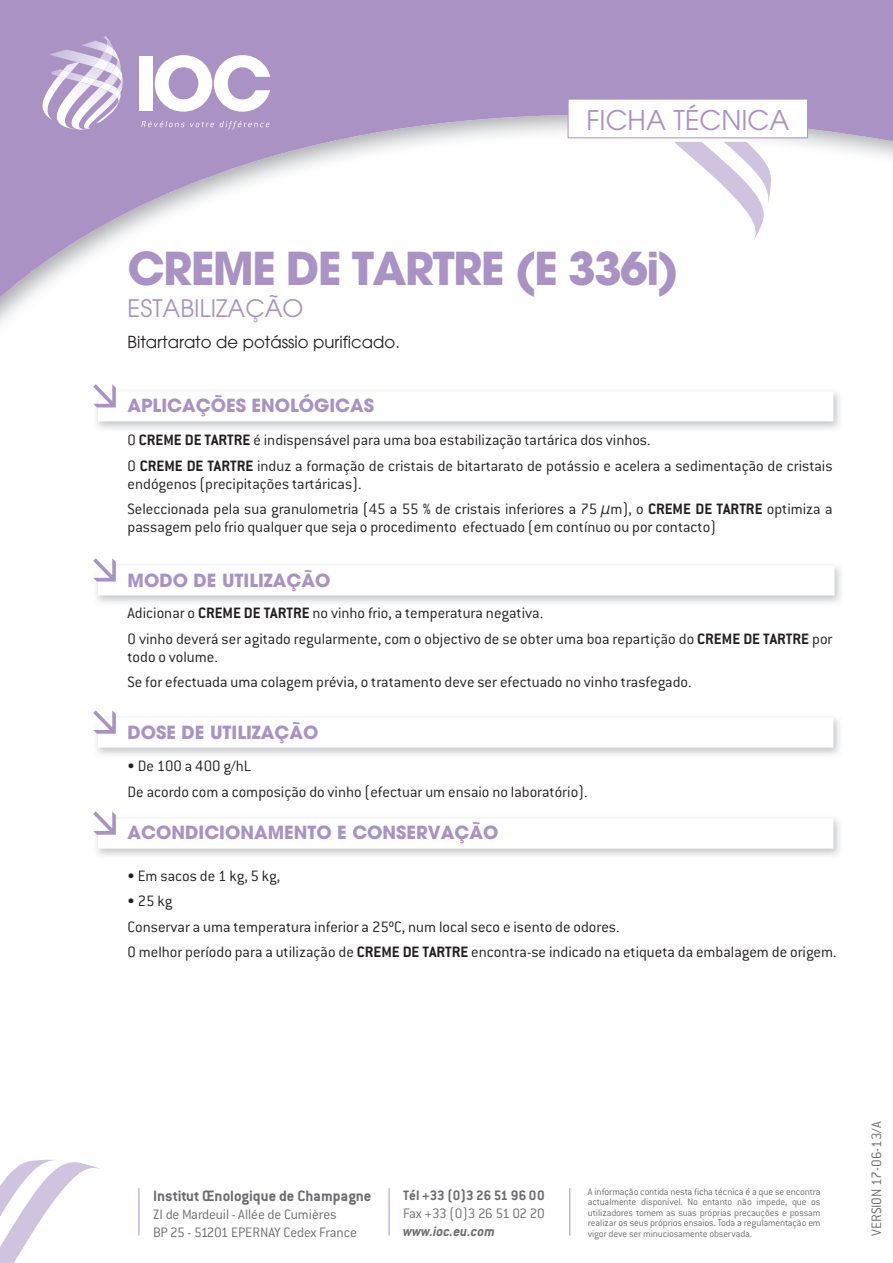
<style>
.page{position:relative;width:893px;height:1263px;background:#fff}
.page>*{position:absolute;margin:0;border:0;box-sizing:border-box;transform-origin:0 0}
.t1{font:700 45px "Avant Garde LT";letter-spacing:-.04em;color:#ab92c4}
.t2{font:27px "Avant Garde LT";color:#ab92c4}
.t3{font:24px "Avant Garde LT";color:#ab92c4}
.t4{font:700 18px "Avant Garde LT";color:#ab92c4}
.t5{font:300 16.5px/25.5px "Conduit ITC";color:#231f20}
.t6{font:16.5px "Avant Garde LT";color:#231f20}
.t7{font:700 16.5px "Conduit ITC";color:#6c6d70}
.t8{font:300 15px/18px "Conduit ITC";letter-spacing:-.01em;color:#6c6d70}
.t9{font:700 15px "Conduit ITC";color:#6c6d70}
.t10{font:300 15px "Conduit ITC";letter-spacing:-.03em;color:#6c6d70}
.t11{font:italic 700 15px "Conduit ITC";color:#6c6d70}
.t12{font:300 10.5px/10.5px "Conduit ITC";letter-spacing:-.015em;color:#6c6d70;text-align:justify}
.s1{font-weight:700}
</style>
<div class="page">
<svg style="left:0;top:0;width:893px;height:324px"></svg>
<svg style="left:0;top:1160px;width:100px;height:103px"></svg>
<svg style="left:567px;top:98px;width:241px;height:41px"></svg>
<hr style="left:139px;top:1188px;width:1px;height:47px;background:#ab92c4">
<hr style="left:389px;top:1188px;width:1px;height:47px;background:#ab92c4">
<hr style="left:569px;top:1188px;width:1px;height:47px;background:#ab92c4">
<img style="left:49px;top:49px;width:6px;height:13px">
<img style="left:121px;top:75px;width:2px;height:54px">
<img style="left:113px;top:105px;width:8px;height:25px">
<img style="left:55px;top:36px;width:58px;height:94px">
<img style="left:93px;top:58px;width:6px;height:12px">
<img style="left:79px;top:76px;width:17px;height:9px">
<svg style="left:99px;top:36px;width:23px;height:69px"></svg>
<img style="left:39px;top:62px;width:40px;height:59px">
<svg style="left:58px;top:70px;width:13px;height:8px"></svg>
<svg style="left:141px;top:121px;width:73px;height:6px"></svg>
<svg style="left:220px;top:121px;width:49px;height:8px"></svg>
<div style="left:139px;top:56px;width:14px;height:55px;background:#fff"></div>
<svg style="left:155px;top:55px;width:115px;height:57px"></svg>
<img style="left:674px;top:142px;width:92px;height:100px">
<img style="left:724px;top:142px;width:47px;height:62px">
<svg style="left:93px;top:384px;width:740px;height:37px"></svg>
<svg style="left:93px;top:558px;width:742px;height:37px"></svg>
<svg style="left:93px;top:710px;width:740px;height:38px"></svg>
<svg style="left:93px;top:811px;width:740px;height:38px"></svg>
<h2 class="t2" style="left:586px;top:104px;width:204px">FICHA TÉCNICA</h2>
<h1 class="t1" style="left:128px;top:239px;width:553px">CREME DE TARTRE (E 336i)</h1>
<h3 class="t3" style="left:128px;top:294px;width:177px">ESTABILIZAÇÃO</h3>
<p class="t6" style="left:128px;top:332px;width:274px">Bitartarato de potássio purificado.</p>
<p class="t4" style="left:128px;top:393px;width:248px">APLICAÇÕES ENOLÓGICAS</p>
<p class="t5" style="left:128px;top:427px;width:706px">O <span class="s1">CREME DE TARTRE</span> é indispensável para uma boa estabilização tartárica dos vinhos.<br>O <span class="s1">CREME DE TARTRE</span> induz a formação de cristais de bitartarato de potássio e acelera a sedimentação de cristais</p>
<p class="t5" style="left:128px;top:471px;width:706px">endógenos (precipitações tartáricas).<br>Seleccionada pela sua granulometria (45 a 55 % de cristais inferiores a 75 µm), o <span class="s1">CREME DE TARTRE</span> optimiza a</p>
<p class="t5" style="left:128px;top:514px;width:590px">passagem pelo frio qualquer que seja o procedimento efectuado (em contínuo ou por contacto)</p>
<p class="t4" style="left:128px;top:568px;width:204px">MODO DE UTILIZAÇÃO</p>
<p class="t5" style="left:128px;top:600px;width:706px">Adicionar o <span class="s1">CREME DE TARTRE</span> no vinho frio, a temperatura negativa.<br>O vinho deverá ser agitado regularmente, com o objectivo de se obter uma boa repartição do <span class="s1">CREME DE TARTRE</span> por</p>
<p class="t5" style="left:128px;top:644px;width:566px">todo o volume.<br>Se for efectuada uma colagem prévia, o tratamento deve ser efectuado no vinho trasfegado.</p>
<p class="t4" style="left:128px;top:720px;width:192px">DOSE DE UTILIZAÇÃO</p>
<p class="t5" style="left:128px;top:753px;width:461px">• De 100 a 400 g/hL<br>De acordo com a composição do vinho (efectuar um ensaio no laboratório).</p>
<p class="t4" style="left:128px;top:821px;width:372px">ACONDICIONAMENTO E CONSERVAÇÃO</p>
<p class="t5" style="left:128px;top:863px;width:154px">• Em sacos de 1 kg, 5 kg,</p>
<p class="t5" style="left:128px;top:888px;width:711px">• 25 kg<br>Conservar a uma temperatura inferior a 25ºC, num local seco e isento de odores.<br>O melhor período para a utilização de <span class="s1">CREME DE TARTRE</span> encontra-se indicado na etiqueta da embalagem de origem.</p>
<p class="t7" style="left:153px;top:1186px;width:220px">Institut Œnologique de Champagne</p>
<p class="t8" style="left:153px;top:1205px;width:205px">ZI de Mardeuil - Allée de Cumières<br>BP 25 - 51201 EPERNAY Cedex France</p>
<p class="t9" style="left:403px;top:1186px;width:143px">Tél +33 (0)3 26 51 96 00</p>
<p class="t10" style="left:403px;top:1205px;width:143px">Fax +33 (0)3 26 51 02 20</p>
<p class="t11" style="left:403px;top:1222px;width:93px">www.ioc.eu.com</p>
<p class="t12" style="left:588px;top:1186px;width:234px">A informação contida nesta ficha técnica é a que se encontra actualmente disponível. No entanto não impede, que os utilizadores tomem as suas próprias precauções e possam realizar os seus próprios ensaios. Toda a regulamentação em vigor deve ser minuciosamente observada.</p>
<p class="t8" style="left:867px;top:1235px;width:116px;rotate:-90deg">VERSION 17-06-13/A</p>
</div>
